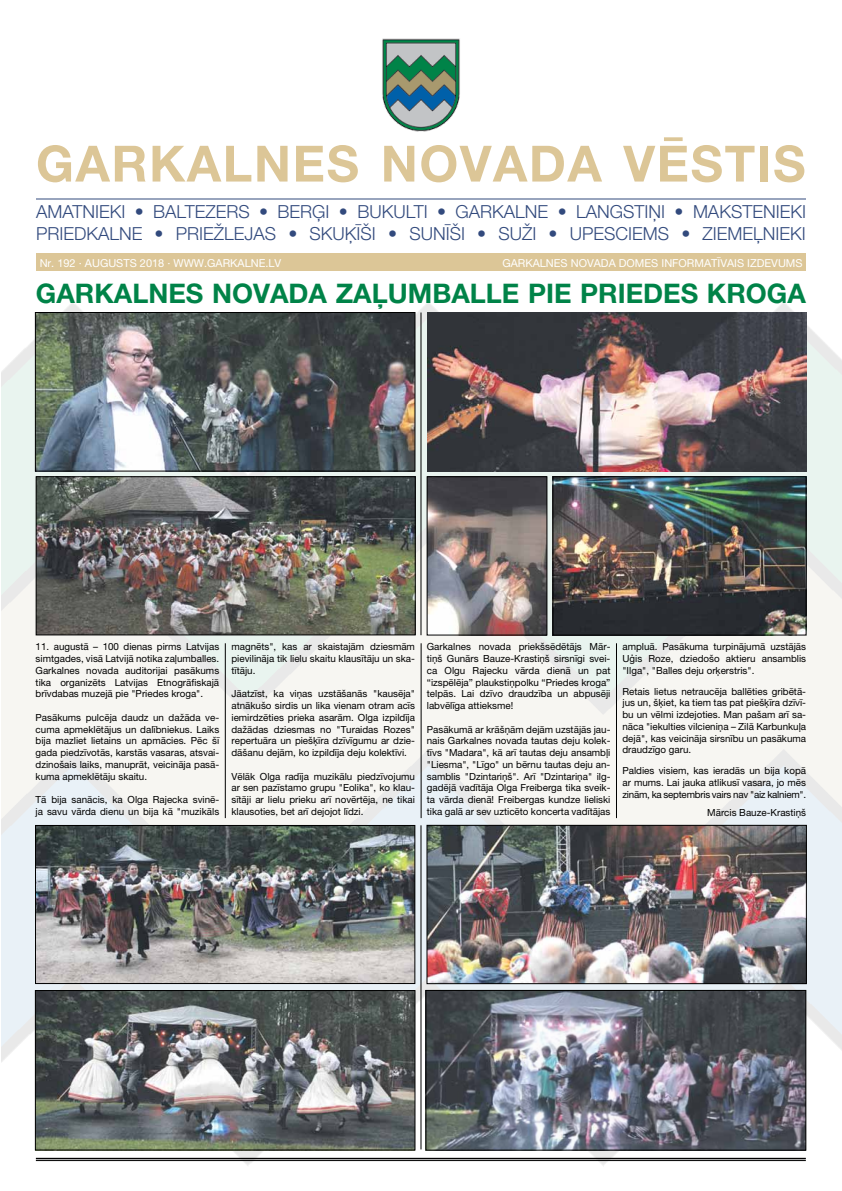
<style>
.page{position:relative;width:842px;height:1191px;background:#fff}
.page>*{position:absolute;margin:0;border:0;box-sizing:border-box;transform-origin:0 0}
.t1{font:700 50px "Helvetica Neue LT Pro";letter-spacing:.03em;color:#dcc697}
.t2{font:700 27px "Helvetica Neue LT Pro";color:#008348}
.t3{font:300 18px/21.6px "Helvetica Neue LT Pro";color:#324a7d}
.t4{font:11px "Helvetica Neue LT Pro";color:#fff}
.t5{font:700 11px "Raleway";color:#fff}
.t6{font:9.8px/11.8px "Helvetica Neue LT Pro";color:#000;text-align:justify}
</style>
<div class="page">
<img style="left:2px;top:302px;width:840px;height:864px">
<img style="left:382px;top:38px;width:78px;height:93px">
<hr style="left:36px;top:1157px;width:770px;height:2px;background:#000">
<hr style="left:36px;top:1160px;width:770px;height:1px;background:#000">
<hr style="left:36px;top:199px;width:770px;height:1px;background:#324a7d">
<div style="left:36px;top:254px;width:770px;height:17px;background:#dcc697"></div>
<hr style="left:225px;top:643px;width:1px;height:175px;background:#000">
<hr style="left:421px;top:643px;width:1px;height:175px;background:#000">
<hr style="left:616px;top:643px;width:1px;height:175px;background:#000">
<img style="left:37px;top:827px;width:376px;height:154px">
<div style="left:35px;top:825px;width:380px;height:158px;border:1px solid #000"></div>
<img style="left:38px;top:478px;width:375px;height:155px">
<div style="left:36px;top:476px;width:379px;height:159px;border:1px solid #000"></div>
<img style="left:555px;top:478px;width:249px;height:155px">
<div style="left:553px;top:476px;width:253px;height:159px;border:1px solid #000"></div>
<hr style="left:421px;top:312px;width:1px;height:323px;background:#000">
<img style="left:429px;top:478px;width:116px;height:155px">
<div style="left:427px;top:476px;width:120px;height:159px;border:1px solid #000"></div>
<img style="left:427px;top:312px;width:379px;height:159px">
<img style="left:37px;top:992px;width:376px;height:156px">
<div style="left:35px;top:990px;width:380px;height:160px;border:1px solid #000"></div>
<hr style="left:421px;top:825px;width:1px;height:324px;background:#000">
<img style="left:429px;top:827px;width:375px;height:154px">
<div style="left:427px;top:825px;width:379px;height:158px;border:1px solid #000"></div>
<img style="left:428px;top:992px;width:376px;height:156px">
<div style="left:426px;top:990px;width:380px;height:160px;border:1px solid #000"></div>
<img style="left:37px;top:314px;width:376px;height:155px">
<div style="left:35px;top:312px;width:380px;height:159px;border:1px solid #000"></div>
<h1 class="t1" style="left:36px;top:133px;width:771px">GARKALNES NOVADA VĒSTIS</h1>
<h3 class="t3" style="left:36px;top:201px;width:771px">AMATNIEKI • BALTEZERS • BERĢI • BUKULTI • GARKALNE • LANGSTIŅI • MAKSTENIEKI<br>PRIEDKALNE • PRIEŽLEJAS • SKUĶĪŠI • SUNĪŠI • SUŽI • UPESCIEMS • ZIEMEĻNIEKI</h3>
<p class="t4" style="left:40px;top:256px;width:243px">Nr. 192 · AUGUSTS 2018 · www.garkaln e.lv</p>
<p class="t4" style="left:502px;top:256px;width:302px">GARKALNES NOVADA DOMES INFORMATĪVAIS IZDEVUMS</p>
<h2 class="t2" style="left:36px;top:277px;width:40px">GARKALNES</h2>
<h2 class="t2" style="left:212px;top:277px;width:20px">NOVADA</h2>
<h2 class="t2" style="left:336px;top:277px;width:134px">ZAĻUMBALLE</h2>
<h2 class="t2" style="left:528px;top:277px;width:70px">PIE PRIEDES</h2>
<h2 class="t2" style="left:707px;top:277px;width:40px">KROGA</h2>
<p class="t5" style="left:525px;top:256px;width:9px">K</p>
<p class="t5" style="left:660px;top:256px;width:13px">IN</p>
<p class="t5" style="left:703px;top:256px;width:18px">ATĪ</p>
<p class="t5" style="left:770px;top:256px;width:9px">V</p>
<p class="t6" style="left:36px;top:641px;width:185px">11. augustā – 100 dienas pirms Latvijas simtgades, visā Latvijā notika zaļumballes.<br>Garkalnes novada auditorijai pasākums tika organizēts Latvijas Etnogrāfiskajā brīvdabas muzejā pie "Priedes kroga".</p>
<p class="t6" style="left:36px;top:711px;width:185px">Pasākums pulcēja daudz un dažāda ve&shy;cuma apmeklētājus un dalībniekus. Laiks bija mazliet lietains un apmācies. Pēc šī gada piedzīvotās, karstās vasaras, atsvai&shy;dzinošais laiks, manuprāt, veicināja pasā&shy;kuma apmeklētāju skaitu.</p>
<p class="t6" style="left:36px;top:793px;width:185px">Tā bija sanācis, ka Olga Rajecka svinē&shy;ja savu vārda dienu un bija kā "muzikāls</p>
<p class="t6" style="left:231px;top:641px;width:185px">magnēts", kas ar skaistajām dziesmām pievilināja tik lielu skaitu klausītāju un ska&shy;tītāju.</p>
<p class="t6" style="left:231px;top:688px;width:185px">Jāatzīst, ka viņas uzstāšanās "kausēja" atnākušo sirdis un lika vienam otram acīs iemirdzēties prieka asarām. Olga izpildīja dažādas dziesmas no "Turaidas Rozes" repertuāra un piešķīra dzīvīgumu ar dzie&shy;dāšanu dejām, ko izpildīja deju kolektīvi.</p>
<p class="t6" style="left:231px;top:770px;width:185px">Vēlāk Olga radīja muzikālu piedzīvojumu ar sen pazīstamo grupu "Eolika", ko klau&shy;sītāji ar lielu prieku arī novērtēja, ne tikai klausoties, bet arī dejojot līdzi.</p>
<p class="t6" style="left:427px;top:641px;width:185px">Garkalnes novada priekšsēdētājs Mār&shy;tiņš Gunārs Bauze-Krastiņš sirsnīgi svei&shy;ca Olgu Rajecku vārda dienā un pat “izspēlēja” plaukstiņ polku “Priedes kroga” telpās. Lai dzīvo draudzība un abpusēji labvēlīga attieksme!</p>
<p class="t6" style="left:427px;top:723px;width:185px">Pasākumā ar krāšņām dejām uzstājās jau&shy;nais Garkalnes novada tautas deju kolek&shy;tīvs "Madara", kā arī tautas deju ansambļi "Liesma", "Līgo" un bērnu tautas deju an&shy;samblis "Dzintariņš". Arī "Dzintariņa" ilg&shy;gadējā vadītāja Olga Freiberga tika sveik&shy;ta vārda dienā! Freibergas kundze lieliski tika galā ar sev uzticēto koncerta vadītājas</p>
<p class="t6" style="left:622px;top:641px;width:185px">ampluā. Pasākuma turpinājumā uzstājās Uģis Roze, dziedošo aktieru ansamblis "Ilga", "Balles deju orķerstris".</p>
<p class="t6" style="left:622px;top:685px;width:185px">Retais lietus netraucēja ballēties gribētā&shy;jus un, šķiet, ka tiem tas pat piešķīra dzīvī&shy;bu un vēlmi izdejoties. Man pašam arī sa&shy;nāca "iekulties vilcieniņa – Zilā Karbunkuļa dejā", kas veicināja sirsnību un pasākuma draudzīgo garu.</p>
<p class="t6" style="left:622px;top:764px;width:185px">Paldies visiem, kas ieradās un bija kopā ar mums. Lai jauka atlikusī vasara, jo mēs zinām, ka septembris vairs nav "aiz kalniem".</p>
<p class="t6" style="left:707px;top:807px;width:100px">Mārcis Bauze-Krastiņš</p>
</div>
